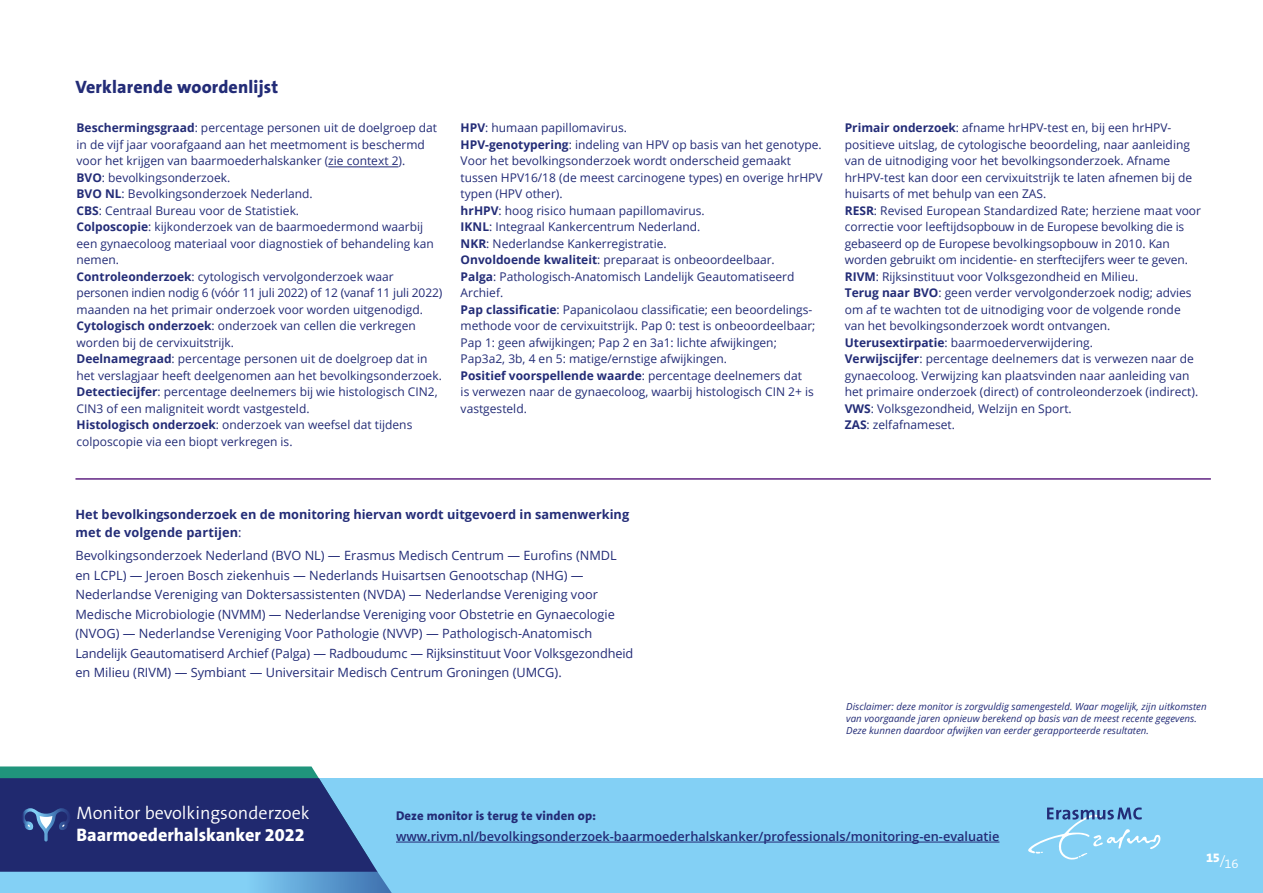
<style>
.page{position:relative;width:1263px;height:893px;background:#fff}
.page>*{position:absolute;margin:0;border:0;box-sizing:border-box;transform-origin:0 0}
.t1{font:300 18.15px "The Sans B4";color:#fff}
.t2{font:800 18.15px "The Sans B8";color:#fff}
.t3{font:800 18px "The Sans B8";letter-spacing:.01em;color:#232c77}
.t4{font:300 12.9px "The Sans B4";color:#fff}
.t5{font:12.75px/19.5px "Open Sans";color:#232c77}
.t6{font:700 12.75px/17.2px "Open Sans";color:#232c77}
.t7{font:600 12.75px "Open Sans";color:#232c77}
.t8{font:800 12.75px "The Sans B8";letter-spacing:.01em;color:#232c77}
.t9{font:12px/16.5px "Open Sans";color:#232c77}
.t10{font:italic 9.75px/12px "Open Sans";color:#232c77}
.s1{font-weight:700}
.s2{font-weight:400}
</style>
<div class="page">
<div style="left:304px;top:778px;width:959px;height:115px;background:#83d0f5"></div>
<svg style="left:0;top:766px;width:392px;height:127px;background:#3c5d93"></svg>
<hr style="left:75px;top:478px;width:1136px;height:2px;background:#602483">
<hr style="left:328px;top:167px;width:70px;height:1px;background:#232c77">
<hr style="left:396px;top:842px;width:603px;height:1px;background:#232c77">
<svg style="left:1028px;top:807px;width:132px;height:52px"></svg>
<h2 class="t3" style="left:75px;top:77px;width:204px">Verklarende woordenlijst</h2>
<p class="t9" style="left:77px;top:119px;width:362px"><span class="s1">Beschermingsgraad</span>: percentage personen uit de doelgroep dat in de vijf jaar voorafgaand aan het meetmoment is beschermd voor het krijgen van baarmoederhalskanker (zie context 2).</p>
<p class="t9" style="left:77px;top:169px;width:155px"><span class="s1">BVO</span>: bevolkingsonderzoek.</p>
<p class="t9" style="left:77px;top:185px;width:238px"><span class="s1">BVO NL</span>: Bevolkingsonderzoek Nederland.</p>
<p class="t9" style="left:77px;top:202px;width:224px"><span class="s1">CBS</span>: Centraal Bureau voor de Statistiek.</p>
<p class="t9" style="left:77px;top:218px;width:359px"><span class="s1">Colposcopie</span>: kijkonderzoek van de baarmoedermond waarbij een gynaecoloog materiaal voor diagnostiek of behandeling kan nemen.</p>
<p class="t9" style="left:77px;top:268px;width:367px"><span class="s1">Controleonderzoek</span>: cytologisch vervolgonderzoek waar personen indien nodig 6 (vóór 11 juli 2022) of 12 (vanaf 11 juli 2022) maanden na het primair onderzoek voor worden uitgenodigd.</p>
<p class="t9" style="left:77px;top:317px;width:341px"><span class="s1">Cytologisch onderzoek</span>: onderzoek van cellen die verkregen worden bij de cervixuitstrijk.</p>
<p class="t9" style="left:77px;top:350px;width:367px"><span class="s1">Deelnamegraad</span>: percentage personen uit de doelgroep dat in het verslagjaar heeft deelgenomen aan het bevolkingsonderzoek.</p>
<p class="t9" style="left:77px;top:383px;width:363px"><span class="s1">Detectiecijfer</span>: percentage deelnemers bij wie histologisch CIN2,<br>CIN3 of een maligniteit wordt vastgesteld.</p>
<p class="t9" style="left:77px;top:416px;width:337px"><span class="s1">Histologisch onderzoek</span>: onderzoek van weefsel dat tijdens colposcopie via een biopt verkregen is.</p>
<p class="t9" style="left:461px;top:119px;width:168px"><span class="s1">HPV</span>: humaan papillomavirus.</p>
<p class="t9" style="left:461px;top:136px;width:363px"><span class="s1">HPV-genotypering</span>: indeling van HPV op basis van het genotype.<br>Voor het bevolkingsonderzoek wordt onderscheid gemaakt tussen HPV16/18 (de meest carcinogene types) en overige hrHPV typen (HPV other).</p>
<p class="t9" style="left:461px;top:202px;width:246px"><span class="s1">hrHPV</span>: hoog risico humaan papillomavirus.</p>
<p class="t9" style="left:461px;top:218px;width:241px"><span class="s1">IKNL</span>: Integraal Kankercentrum Nederland.</p>
<p class="t9" style="left:461px;top:235px;width:208px"><span class="s1">NKR</span>: Nederlandse Kankerregistratie.</p>
<p class="t9" style="left:461px;top:251px;width:316px"><span class="s1">Onvoldoende kwaliteit</span>: preparaat is onbeoordeelbaar.</p>
<p class="t9" style="left:461px;top:268px;width:335px"><span class="s1">Palga</span>: Pathologisch-Anatomisch Landelijk Geautomatiseerd<br>Archief.</p>
<p class="t9" style="left:461px;top:301px;width:356px"><span class="s1">Pap classificatie</span>: Papanicolaou classificatie; een beoordelings&shy;methode voor de cervixuitstrijk. Pap 0: test is onbeoordeelbaar; Pap 1: geen afwijkingen; Pap 2 en 3a1: lichte afwijkingen; Pap3a2, 3b, 4 en 5: matige/ernstige afwijkingen.</p>
<p class="t9" style="left:461px;top:367px;width:355px"><span class="s1">Positief voorspellende waarde</span>: percentage deelnemers dat is verwezen naar de gynaecoloog, waarbij histologisch CIN 2+ is vastgesteld.</p>
<p class="t9" style="left:845px;top:119px;width:349px"><span class="s1">Primair onderzoek</span>: afname hrHPV-test en, bij een hrHPV&shy;positieve uitslag, de cytologische beoordeling, naar aanleiding van de uitnodiging voor het bevolkingsonderzoek. Afname hrHPV-test kan door een cervixuitstrijk te laten afnemen bij de huisarts of met behulp van een ZAS.</p>
<p class="t9" style="left:845px;top:202px;width:358px"><span class="s1">RESR</span>: Revised European Standardized Rate; herziene maat voor correctie voor leeftijdsopbouw in de Europese bevolking die is gebaseerd op de Europese bevolkingsopbouw in 2010. Kan worden gebruikt om incidentie- en sterftecijfers weer te geven.</p>
<p class="t9" style="left:845px;top:268px;width:295px"><span class="s1">RIVM</span>: Rijksinstituut voor Volksgezondheid en Milieu.</p>
<p class="t9" style="left:845px;top:284px;width:348px"><span class="s1">Terug naar BVO</span>: geen verder vervolgonderzoek nodig; advies om af te wachten tot de uitnodiging voor de volgende ronde van het bevolkingsonderzoek wordt ontvangen.</p>
<p class="t9" style="left:845px;top:334px;width:250px"><span class="s1">Uterusextirpatie</span>: baarmoederverwijdering.</p>
<p class="t9" style="left:845px;top:350px;width:355px"><span class="s1">Verwijscijfer</span>: percentage deelnemers dat is verwezen naar de gynaecoloog. Verwijzing kan plaatsvinden naar aanleiding van het primaire onderzoek (direct) of controleonderzoek (indirect).</p>
<p class="t9" style="left:845px;top:400px;width:229px"><span class="s1">VWS</span>: Volksgezondheid, Welzijn en Sport.</p>
<p class="t9" style="left:845px;top:416px;width:112px"><span class="s1">ZAS</span>: zelfafnameset.</p>
<h2 class="t6" style="left:75px;top:506px;width:555px">Het bevolkingsonderzoek en de monitoring hiervan wordt uitgevoerd in samenwerking met de volgende partijen<span class="s2">:</span></h2>
<p class="t5" style="left:75px;top:546px;width:559px">Bevolkingsonderzoek Nederland (BVO NL) — Erasmus Medisch Centrum — Eurofins (NMDL en LCPL) — Jeroen Bosch ziekenhuis — Nederlands Huisartsen Genootschap (NHG) — Nederlandse Vereniging van Doktersassistenten (NVDA) — Nederlandse Vereniging voor Medische Microbiologie (NVMM) — Nederlandse Vereniging voor Obstetrie en Gynaecologie (NVOG) — Nederlandse Vereniging Voor Pathologie (NVVP) — Pathologisch-Anatomisch Landelijk Geautomatiserd Archief (Palga) — Radboudumc — Rijksinstituut Voor Volksgezondheid en Milieu (RIVM) — Symbiant — Universitair Medisch Centrum Groningen (UMCG).</p>
<p class="t10" style="left:846px;top:700px;width:362px">Disclaimer: deze monitor is zorgvuldig samengesteld. Waar mogelijk, zijn uitkomsten van voorgaande jaren opnieuw berekend op basis van de meest recente gegevens.<br>Deze kunnen daardoor afwijken van eerder gerapporteerde resultaten.</p>
<h1 class="t1" style="left:77px;top:804px;width:235px">Monitor bevolkingsonderzoek</h1>
<h1 class="t2" style="left:77px;top:825px;width:230px">Baarmoederhalskanker 2022</h1>
<p class="t8" style="left:396px;top:809px;width:202px">Deze monitor is terug te vinden op:</p>
<p class="t7" style="left:396px;top:827px;width:605px">www.rivm.nl/bevolkingsonderzoek-baarmoederhalskanker/professionals/monitoring-en-evaluatie</p>
<p class="t4" style="left:1206px;top:857px;width:34px"><sup>15</sup>/16</p>
</div>
